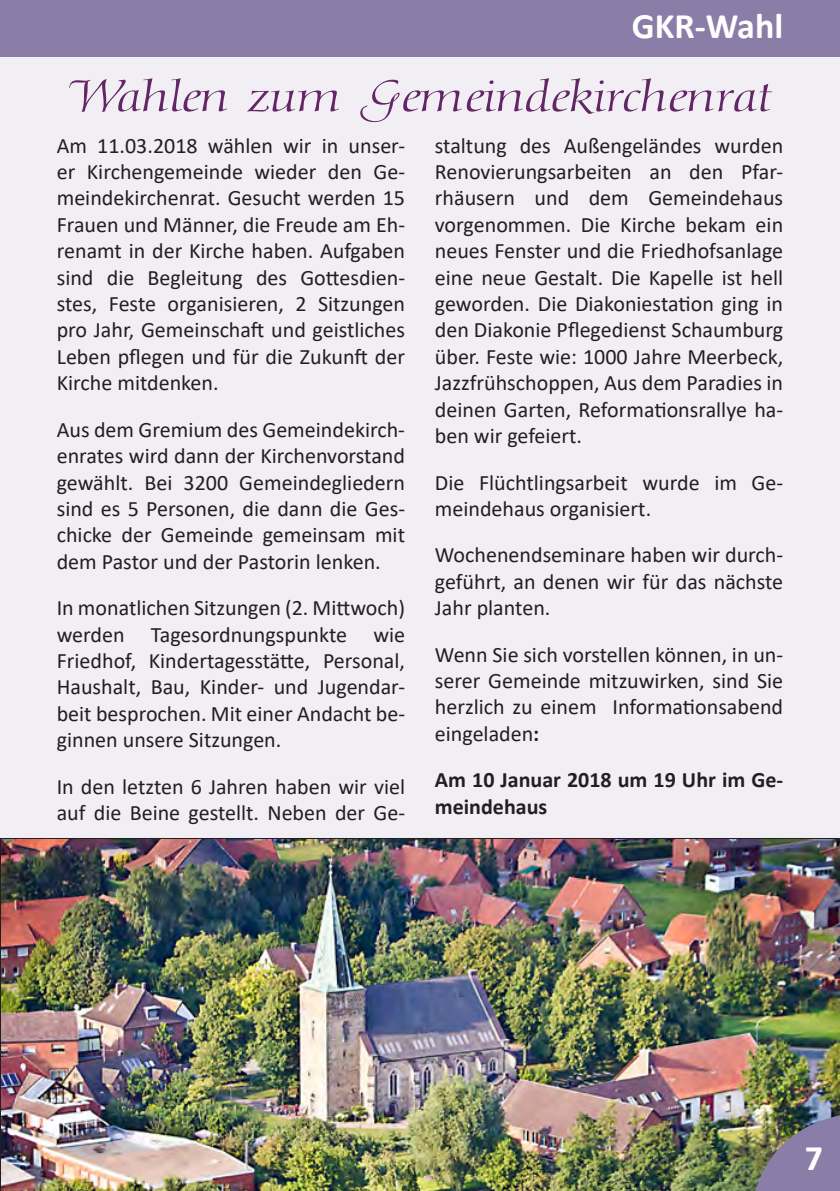
<style>
.page{position:relative;width:840px;height:1191px;background:#fff}
.page>*{position:absolute;margin:0;border:0;box-sizing:border-box;transform-origin:0 0}
.t1{font:46px "Dibby Hand DB Normal";color:#632565;scale:1.26 1}
.t2{font:700 36px "Calibri";color:#fff}
.t3{font:22px/26.4px "Calibri";color:#231f20;text-align:justify}
.t4{font:700 22px/26.4px "Calibri";color:#231f20}
.s1{font-weight:700}
</style>
<div class="page">
<div style="left:0;top:0;width:839px;height:1191px;background:#f1eff4"></div>
<div style="left:0;top:0;width:839px;height:57px;background:#8a7ea8"></div>
<img style="left:0;top:838px;width:839px;height:353px">
<img style="left:748px;top:1111px;width:91px;height:80px">
<h2 class="t2" style="left:631px;top:0;width:153px">GKR-Wahl</h2>
<h1 class="t1" style="left:69px;top:71px;width:558px">Wahlen zum Gemeindekirchenrat</h1>
<p class="t3" style="left:57px;top:132px;width:349px">Am 11.03.2018 wählen wir in unser&shy;er Kirchengemeinde wieder den Ge&shy;meindekirchenrat. Gesucht werden 15<br>Frauen und Männer, die Freude am Eh&shy;renamt in der Kirche haben. Aufgaben sind die Begleitung des Gottesdien&shy;stes, Feste organisieren, 2 Sitzungen pro Jahr, Gemeinschaft und geistliches Leben pflegen und für die Zukunft der Kirche mitdenken.</p>
<p class="t3" style="left:57px;top:416px;width:349px">Aus dem Gremium des Gemeindekirch&shy;enrates wird dann der Kirchenvorstand gewählt. Bei 3200 Gemeindegliedern sind es 5 Personen, die dann die Ges&shy;chicke der Gemeinde gemeinsam mit dem Pastor und der Pastorin lenken.</p>
<p class="t3" style="left:57px;top:594px;width:349px">In monatlichen Sitzungen (2. Mittwoch) werden Tagesordnungspunkte wie Friedhof, Kindertagesstätte, Personal, Haushalt, Bau, Kinder- und Jugendar&shy;beit besprochen. Mit einer Andacht be&shy;ginnen unsere Sitzungen.</p>
<p class="t3" style="left:57px;top:772px;width:349px">In den letzten 6 Jahren haben wir viel auf die Beine gestellt. Neben der Ge-</p>
<p class="t3" style="left:434px;top:132px;width:350px">staltung des Außengeländes wurden Renovierungsarbeiten an den Pfar&shy;rhäusern und dem Gemeindehaus vorgenommen. Die Kirche bekam ein neues Fenster und die Friedhofsanlage eine neue Gestalt. Die Kapelle ist hell geworden. Die Diakoniestation ging in den Diakonie Pflegedienst Schaumburg über. Feste wie: 1000 Jahre Meerbeck, Jazzfrühschoppen, Aus dem Paradies in deinen Garten, Reformationsrallye ha&shy;ben wir gefeiert.</p>
<p class="t3" style="left:434px;top:468px;width:349px">Die Flüchtlingsarbeit wurde im Ge&shy;meindehaus organisiert.</p>
<p class="t3" style="left:434px;top:541px;width:349px">Wochenendseminare haben wir durch&shy;geführt, an denen wir für das nächste Jahr planten.</p>
<p class="t3" style="left:434px;top:640px;width:349px">Wenn Sie sich vorstellen können, in un&shy;serer Gemeinde mitzuwirken, sind Sie herzlich zu einem Informationsabend eingeladen<span class="s1">:</span></p>
<p class="t4" style="left:434px;top:766px;width:349px">Am 10 Januar 2018 um 19 Uhr im Ge&shy;meindehaus</p>
<h2 class="t2" style="left:804px;top:1133px;width:20px">7</h2>
</div>
